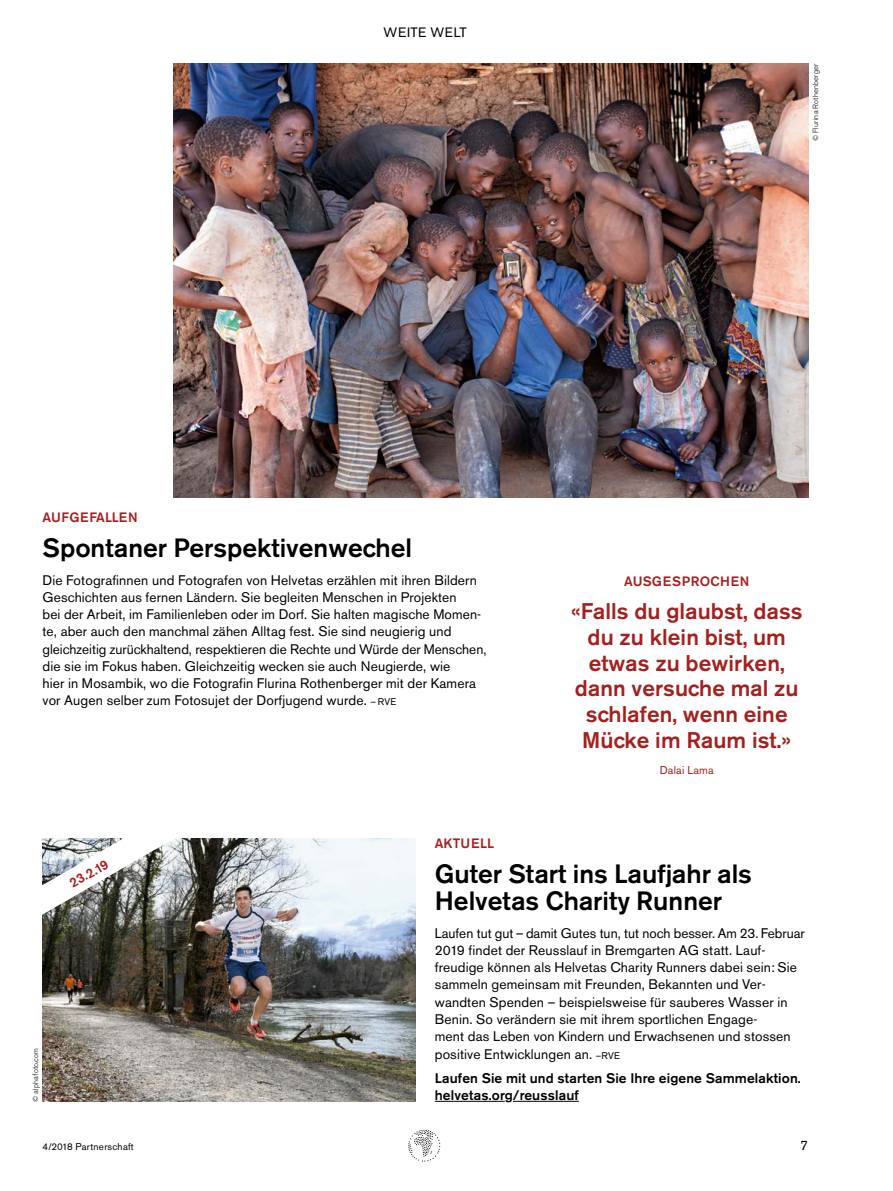
<style>
.page{position:relative;width:893px;height:1191px;background:#fff}
.page>*{position:absolute;margin:0;border:0;box-sizing:border-box;transform-origin:0 0}
.t1{font:500 26.25px/27.6px "Akzidenz Grotesk BE";color:#000}
.t2{font:500 22.5px/25.8px "Akzidenz Grotesk BE";letter-spacing:.005em;color:#a4201e;text-align:center}
.t3{font:13.8px/17.2px "Akzidenz Grotesk BE";letter-spacing:.01em;color:#000}
.t4{font:500 13.8px "Akzidenz Grotesk BE";letter-spacing:.01em;color:#000}
.t5{font:500 13.5px "Akzidenz Grotesk BE";letter-spacing:.015em;color:#a4201e}
.t6{font:500 13.5px "Akzidenz Grotesk BE";letter-spacing:.035em;color:#a4201e}
.t7{font:13.5px "Akzidenz Grotesk BE";letter-spacing:.045em;color:#000}
.t8{font:11.25px "Akzidenz Grotesk BE";letter-spacing:.015em;color:#a4201e}
.t9{font:9.75px "Akzidenz Grotesk BE";letter-spacing:.02em;color:#000}
.t10{font:300 7.5px "Akzidenz Grotesk BE";letter-spacing:.02em;color:#000}
.s1{font-size:9.6px}
</style>
<div class="page">
<svg style="left:408px;top:1129px;width:32px;height:32px"></svg>
<img style="left:43px;top:838px;width:373px;height:264px">
<img style="left:173px;top:64px;width:635px;height:433px">
<hr style="left:435px;top:1101px;width:70px;height:1px;background:#000">
<hr style="left:513px;top:1101px;width:66px;height:1px;background:#000">
<svg style="left:42px;top:838px;width:154px;height:104px"></svg>
<p class="t7" style="left:384px;top:25px;width:85px">WEITE WELT</p>
<p class="t10" style="left:811px;top:141px;width:79px;rotate:-90deg">© Flurina Rothenberger</p>
<p class="t5" style="left:43px;top:509px;width:97px">AUFGEFALLEN</p>
<h1 class="t1" style="left:43px;top:534px;width:371px">Spontaner Perspektivenwechel</h1>
<p class="t3" style="left:43px;top:571px;width:445px">Die Fotografinnen und Fotografen von Helvetas erzählen mit ihren Bildern Geschichten aus fernen Ländern. Sie begleiten Menschen in Projekten<br>bei der Arbeit, im Familienleben oder im Dorf. Sie halten magische Momen&shy;te, aber auch den manchmal zähen Alltag fest. Sie sind neugierig und gleichzeitig zurückhaltend, respektieren die Rechte und Würde der Menschen, die sie im Fokus haben. Gleichzeitig wecken sie auch Neugierde, wie<br>hier in Mosambik, wo die Fotografin Flurina Rothenberger mit der Kamera vor Augen selber zum Fotosujet der Dorfjugend wurde. <span class="s1">–RVE</span></p>
<p class="t6" style="left:624px;top:573px;width:127px">AUSGESPROCHEN</p>
<h2 class="t2" style="left:571px;top:598px;width:233px">«Falls du glaubst, dass du zu klein bist, um etwas zu bewirken, dann versuche mal zu schlafen, wenn eine<br>Mücke im Raum ist.»</h2>
<p class="t8" style="left:660px;top:763px;width:55px">Dalai Lama</p>
<p class="t5" style="left:66px;top:877px;width:44px;rotate:-30deg">23.2.19</p>
<p class="t10" style="left:31px;top:1102px;width:55px;rotate:-90deg">© alphafoto.com</p>
<p class="t5" style="left:435px;top:835px;width:61px">AKTUELL</p>
<h1 class="t1" style="left:435px;top:859px;width:319px">Guter Start ins Laufjahr als<br>Helvetas Charity Runner</h1>
<p class="t3" style="left:435px;top:924px;width:372px">Laufen tut gut – damit Gutes tun, tut noch besser. Am 23. Februar 2019 findet der Reusslauf in Bremgarten AG statt. Lauf&shy;freudige können als Helvetas Charity Runners dabei sein: Sie sammeln gemeinsam mit Freunden, Bekannten und Ver&shy;wandten Spenden – beispielsweise für sauberes Wasser in Benin. So verändern sie mit ihrem sportlichen Engage-<br>ment das Leben von Kindern und Erwachsenen und stossen positive Entwicklungen an. <span class="s1">–RVE</span></p>
<p class="t4" style="left:435px;top:1069px;width:367px">Laufen Sie mit und starten Sie Ihre eigene Sammelaktion.</p>
<p class="t4" style="left:435px;top:1086px;width:146px">helvetas.org/reusslauf</p>
<p class="t9" style="left:43px;top:1140px;width:93px">4/2018 Partnerschaft</p>
<p class="t7" style="left:800px;top:1137px;width:9px">7</p>
</div>
